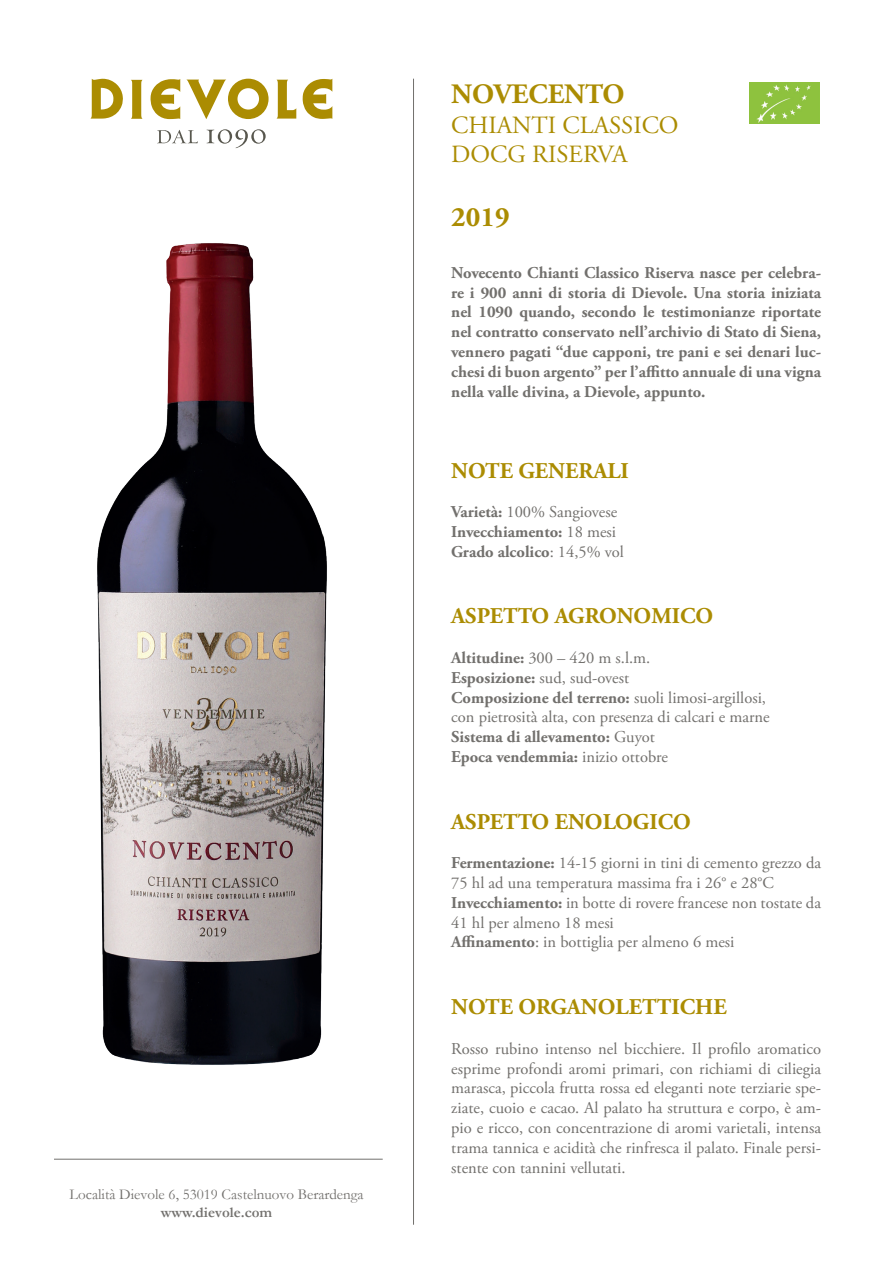
<style>
.page{position:relative;width:893px;height:1263px;background:#fff}
.page>*{position:absolute;margin:0;border:0;box-sizing:border-box;transform-origin:0 0}
.t1{font:700 28.05px "Adobe Garamond Pro";color:#ab8c02}
.t2{font:24.75px/29.7px "Adobe Garamond Pro";color:#ab8c02}
.t3{font:700 22.5px "Adobe Garamond Pro";color:#ab8c02}
.t4{font:16.5px/19.8px "Adobe Garamond Pro";color:#72706d}
.t5{font:700 16.5px/19.8px "Adobe Garamond Pro";color:#72706d;text-align:justify}
.t6{font:15px "Garamond";color:#72706d}
.t7{font:700 15px "Garamond";color:#72706d}
.s1{font-weight:400}
.s2{font-weight:700}
</style>
<div class="page">
<img style="left:97px;top:243px;width:230px;height:822px">
<svg style="left:157px;top:129px;width:109px;height:19px"></svg>
<svg style="left:90px;top:78px;width:33px;height:41px"></svg>
<svg style="left:303px;top:79px;width:29px;height:40px"></svg>
<svg style="left:150px;top:79px;width:30px;height:40px"></svg>
<svg style="left:186px;top:79px;width:83px;height:40px"></svg>
<svg style="left:276px;top:80px;width:20px;height:39px"></svg>
<svg style="left:131px;top:80px;width:12px;height:39px"></svg>
<img style="left:750px;top:83px;width:69px;height:40px">
<hr style="left:413px;top:79px;width:1px;height:1146px;background:#72706d">
<hr style="left:54px;top:1159px;width:329px;height:1px;background:#72706d">
<p class="t6" style="left:70px;top:1184px;width:296px">Località Dievole 6, 53019 Castelnuovo Berardenga</p>
<p class="t7" style="left:161px;top:1202px;width:113px">www.dievole.com</p>
<h1 class="t1" style="left:451px;top:78px;width:175px">NOVECENTO</h1>
<h2 class="t2" style="left:451px;top:111px;width:229px">CHIANTI CLASSICO<br>DOCG RISERVA</h2>
<h1 class="t1" style="left:451px;top:201px;width:60px">2019</h1>
<p class="t5" style="left:451px;top:263px;width:371px">Novecento Chianti Classico Riserva nasce per celebra&shy;re i 900 anni di storia di Dievole. Una storia iniziata nel 1090 quando, secondo le testimonianze riportate nel contratto conservato nell’archivio di Stato di Siena, vennero pagati “due capponi, tre pani e sei denari luc&shy;chesi di buon argento” per l’affitto annuale di una vigna nella valle divina, a Dievole, appunto.</p>
<h3 class="t3" style="left:451px;top:457px;width:179px">NOTE GENERALI</h3>
<p class="t5" style="left:451px;top:502px;width:174px;text-align:left">Varietà: <span class="s1">100% Sangiovese<br></span>Invecchiamento: <span class="s1">18 mesi<br></span>Grado alcolico<span class="s1">: 14,5% vol</span></p>
<h3 class="t3" style="left:451px;top:603px;width:263px">ASPETTO AGRONOMICO</h3>
<p class="t4" style="left:451px;top:648px;width:320px"><span class="s2">Altitudine:</span> 300 – 420 m s.l.m.<br><span class="s2">Esposizione:</span> sud, sud-ovest<br><span class="s2">Composizione del terreno:</span> suoli limosi-argillosi, con pietrosità alta, con presenza di calcari e marne <span class="s2">Sistema di allevamento:</span> Guyot<br><span class="s2">Epoca vendemmia:</span> inizio ottobre</p>
<h3 class="t3" style="left:451px;top:808px;width:241px">ASPETTO ENOLOGICO</h3>
<p class="t4" style="left:451px;top:854px;width:371px"><span class="s2">Fermentazione:</span> 14-15 giorni in tini di cemento grezzo da 75 hl ad una temperatura massima fra i 26° e 28°C <span class="s2">Invecchiamento:</span> in botte di rovere francese non tostate da 41 hl per almeno 18 mesi<br><span class="s2">Affinamento</span>: in bottiglia per almeno 6 mesi</p>
<h3 class="t3" style="left:451px;top:994px;width:277px">NOTE ORGANOLETTICHE</h3>
<p class="t4" style="left:451px;top:1039px;width:371px;text-align:justify">Rosso rubino intenso nel bicchiere. Il profilo aromatico esprime profondi aromi primari, con richiami di ciliegia marasca, piccola frutta rossa ed eleganti note terziarie spe&shy;ziate, cuoio e cacao. Al palato ha struttura e corpo, è am&shy;pio e ricco, con concentrazione di aromi varietali, intensa trama tannica e acidità che rinfresca il palato. Finale persi&shy;stente con tannini vellutati.</p>
</div>
